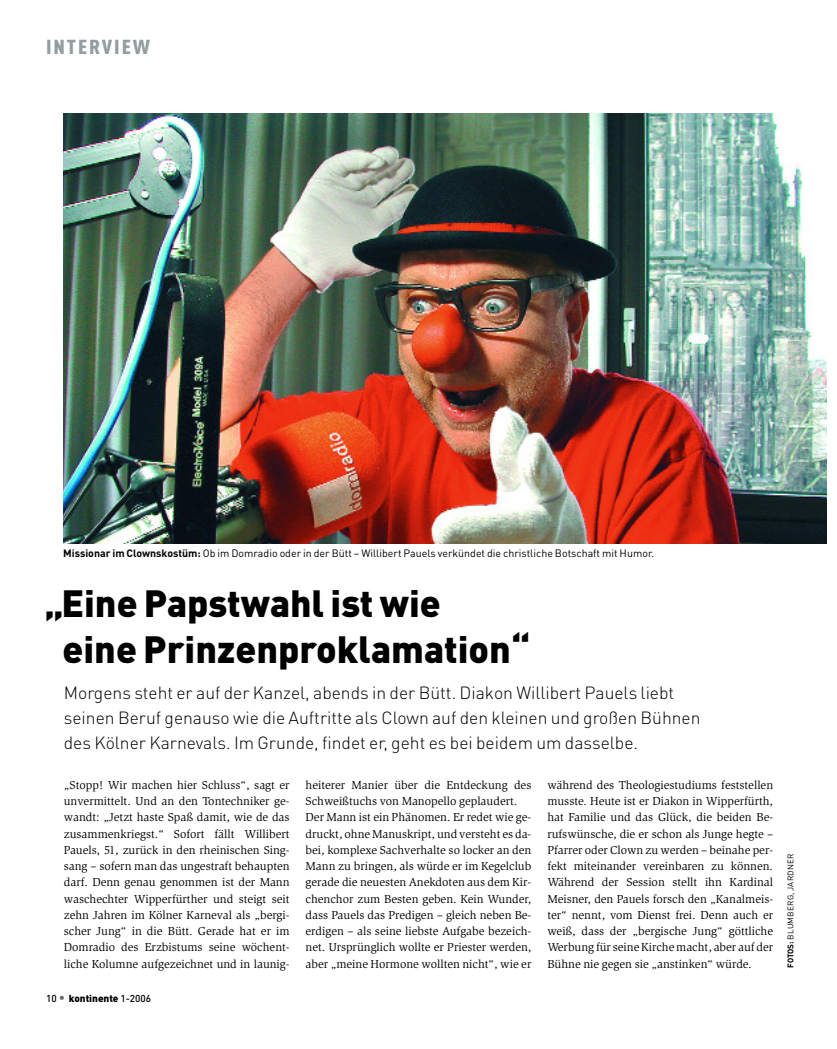
<style>
.page{position:relative;width:837px;height:1049px;background:#fff}
.page>*{position:absolute;margin:0;border:0;box-sizing:border-box;transform-origin:0 0}
.t1{font:900 37.5px/46.2px "DIN Pro";color:#000}
.t2{font:900 20px "DIN Cond";letter-spacing:.085em;color:#949da1;scale:1.1 1}
.t3{font:300 17.5px/25px "DIN Pro";color:#000}
.t4{font:11.88px/16.2px "Slimbach Std";color:#000;text-align:justify}
.t5{font:10.62px "DIN Pro";color:#000}
.t6{font:900 10px "DIN Pro";color:#000}
.t7{font:8.12px "DIN Pro";letter-spacing:.025em;color:#000}
.s1{font-weight:700}
.s2{font-weight:500}
.s3{font-weight:500;font-size:12.5px;color:#666}
</style>
<div class="page">
<img style="left:64px;top:114px;width:761px;height:430px">
<h2 class="t2" style="left:46px;top:35px;width:96px">INTERVIEW</h2>
<p class="t5" style="left:63px;top:546px;width:592px"><span class="s1">Missionar im Clownskostüm:</span> Ob im Domradio oder in der Bütt – Willibert Pauels verkündet die christliche Botschaft mit Humor.</p>
<h1 class="t1" style="left:62px;top:579px;width:469px;text-indent:-18px">„Eine Papstwahl ist wie<br>eine Prinzenproklamation“</h1>
<p class="t3" style="left:64px;top:680px;width:638px">Morgens steht er auf der Kanzel, abends in der Bütt. Diakon Willibert Pauels liebt seinen Beruf genauso wie die Auftritte als Clown auf den kleinen und großen Bühnen des Kölner Karnevals. Im Grunde, findet er, geht es bei beidem um dasselbe.</p>
<p class="t4" style="left:64px;top:777px;width:227px">„Stopp! Wir machen hier Schluss“, sagt er unvermittelt. Und an den Tontechniker ge&shy;wandt: „Jetzt haste Spaß damit, wie de das zusammenkriegst.“ Sofort fällt Willibert Pauels, 51, zurück in den rheinischen Sing&shy;sang – sofern man das ungestraft behaupten darf. Denn genau genommen ist der Mann waschechter Wipperfürther und steigt seit zehn Jahren im Kölner Karneval als „bergi&shy;scher Jung“ in die Bütt. Gerade hat er im Domradio des Erzbistums seine wöchent&shy;liche Kolumne aufgezeichnet und in launig-</p>
<p class="t4" style="left:305px;top:777px;width:227px;text-align:left">heiterer Manier über die Entdeckung des Schweißtuchs von Manopello geplaudert.<br>Der Mann ist ein Phänomen. Er redet wie ge&shy;druckt, ohne Manuskript, und versteht es da&shy;bei, komplexe Sachverhalte so locker an den Mann zu bringen, als würde er im Kegelclub gerade die neuesten Anekdoten aus dem Kir&shy;chenchor zum Besten geben. Kein Wunder, dass Pauels das Predigen – gleich neben Be&shy;erdigen – als seine liebste Aufgabe bezeich&shy;net. Ursprünglich wollte er Priester werden, aber „meine Hormone wollten nicht“, wie er</p>
<p class="t4" style="left:547px;top:777px;width:227px">während des Theologiestudiums feststellen musste. Heute ist er Diakon in Wipperfürth, hat Familie und das Glück, die beiden Be&shy;rufswünsche, die er schon als Junge hegte – Pfarrer oder Clown zu werden – beinahe per&shy;fekt miteinander vereinbaren zu können.<br>Während der Session stellt ihn Kardinal Meisner, den Pauels forsch den „Kanalmeis&shy;ter“ nennt, vom Dienst frei. Denn auch er weiß, dass der „bergische Jung“ göttliche Werbung für seineKirche macht, aber auf der Bühne nie gegen sie „anstinken“ würde.</p>
<p class="t6" style="left:46px;top:992px;width:107px"><span class="s2">10</span> <span class="s3">•</span> kontinente <span class="s2">1-2006</span></p>
<p class="t7" style="left:785px;top:968px;width:116px;rotate:-90deg"><span class="s1">FOTOS:</span> BLUMBERG, JARDNER</p>
</div>
